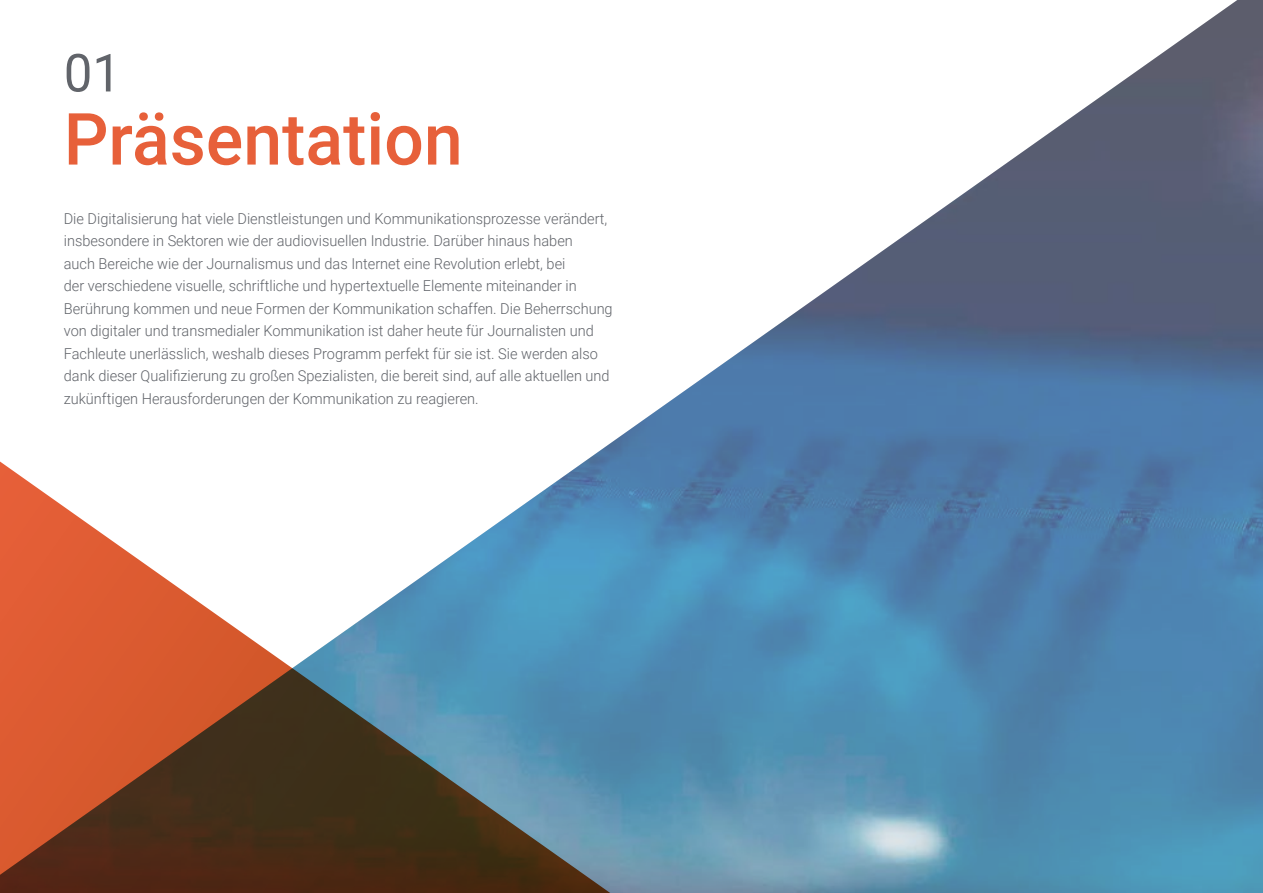
<style>
.page{position:relative;width:1263px;height:893px;background:#fff}
.page>*{position:absolute;margin:0;border:0;box-sizing:border-box;transform-origin:0 0}
.t1{font:500 72px "Roboto";color:#e7603a}
.t2{font:52.5px "Roboto";color:#61646a}
.t3{font:300 15px/22.5px "Roboto";color:#61646a}
</style>
<div class="page">
<img style="left:606px;top:0;width:657px;height:893px">
<svg style="left:0;top:446px;width:640px;height:447px"></svg>
<h2 class="t2" style="left:64px;top:36px;width:59px">01</h2>
<h1 class="t1" style="left:64px;top:89px;width:400px">Präsentation</h1>
<p class="t3" style="left:64px;top:207px;width:550px">Die Digitalisierung hat viele Dienstleistungen und Kommunikationsprozesse verändert, insbesondere in Sektoren wie der audiovisuellen Industrie. Darüber hinaus haben<br>auch Bereiche wie der Journalismus und das Internet eine Revolution erlebt, bei<br>der verschiedene visuelle, schriftliche und hypertextuelle Elemente miteinander in Berührung kommen und neue Formen der Kommunikation schaffen. Die Beherrschung von digitaler und transmedialer Kommunikation ist daher heute für Journalisten und Fachleute unerlässlich, weshalb dieses Programm perfekt für sie ist. Sie werden also dank dieser Qualifizierung zu großen Spezialisten, die bereit sind, auf alle aktuellen und zukünftigen Herausforderungen der Kommunikation zu reagieren.</p>
</div>
